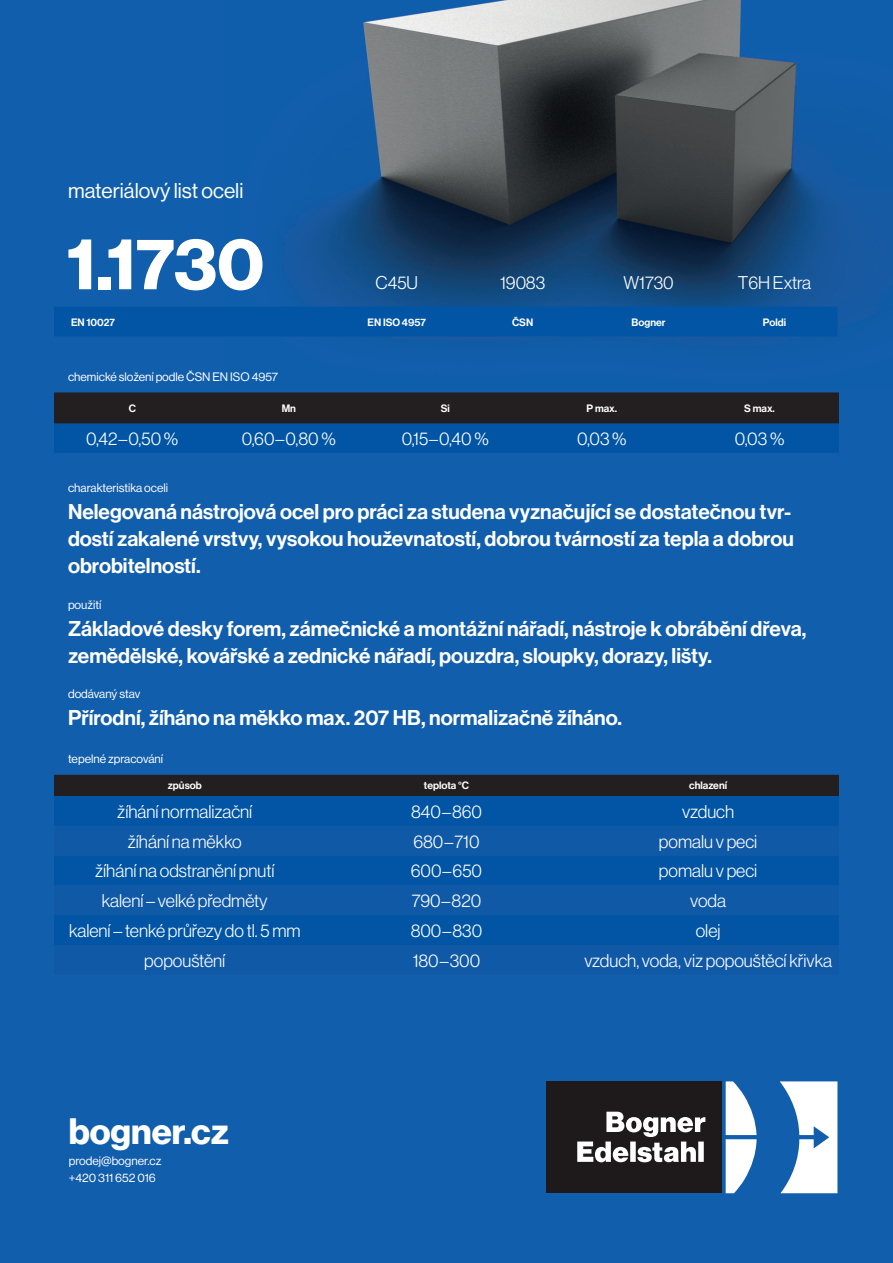
<style>
.page{position:relative;width:893px;height:1263px;background:#115eac}
.page>*{position:absolute;margin:0;border:0;box-sizing:border-box;transform-origin:0 0}
.číslo_produktu{font:72px "N Haas Grotesk DS Pro 75 Bd";color:#fff}
.t1{font:36px "N Haas Grotesk DS Pro 75 Bd";color:#fff}
.text{font:21px/27px "N Haas Grotesk DS Pro 65 Md";color:#fff;text-align:justify}
.nadpis{font:21px "N Haas Grotesk DS Pro 55 Rg";color:#fff}
.t2{font:18px "N Haas Grotesk DS Pro 45 Lt";color:#fff}
.malý_nadpis{font:12px/16.5px "N Haas Grotesk DS Pro 55 Rg";color:#fff}
.t3{font:10.5px "N Haas Grotesk DS Pro 65 Md";color:#fff}
</style>
<div class="page">
<svg style="left:726px;top:1081px;width:111px;height:112px"></svg>
<div style="left:546px;top:1081px;width:176px;height:112px;background:#1e1a1b"></div>
<svg style="left:577px;top:1112px;width:128px;height:50px"></svg>
<img style="left:225px;top:0;width:668px;height:388px">
<svg style="left:54px;top:392px;width:785px;height:61px;background:#123961"></svg>
<div style="left:54px;top:775px;width:785px;height:21px;background:#231f20"></div>
<div style="left:54px;top:796px;width:785px;height:30px;background:#0155a4"></div>
<svg style="left:54px;top:826px;width:785px;height:149px;background:#0a57a5"></svg>
<div style="left:54px;top:307px;width:783px;height:29px;background:#0155a4"></div>
<p class="nadpis" style="left:68px;top:179px;width:177px">materiálový list oceli</p>
<p class="číslo_produktu" style="left:67px;top:222px;width:199px">1.1730</p>
<p class="t2" style="left:375px;top:272px;width:44px">C45U</p>
<p class="t2" style="left:500px;top:272px;width:47px">19083</p>
<p class="t2" style="left:623px;top:272px;width:52px">W1730</p>
<p class="t2" style="left:738px;top:272px;width:75px">T6H Extra</p>
<p class="t3" style="left:71px;top:316px;width:46px">EN 10027</p>
<p class="t3" style="left:368px;top:316px;width:60px">EN ISO 4957</p>
<p class="t3" style="left:512px;top:316px;width:23px">ČSN</p>
<p class="t3" style="left:632px;top:316px;width:36px">Bogner</p>
<p class="t3" style="left:763px;top:316px;width:25px">Poldi</p>
<p class="malý_nadpis" style="left:68px;top:368px;width:212px">chemické složení podle ČSN EN ISO 4957</p>
<p class="t3" style="left:129px;top:402px;width:9px">C</p>
<p class="t3" style="left:282px;top:402px;width:16px">Mn</p>
<p class="t3" style="left:441px;top:402px;width:11px">Si</p>
<p class="t3" style="left:587px;top:402px;width:32px">P max.</p>
<p class="t3" style="left:744px;top:402px;width:32px">S max.</p>
<p class="t2" style="left:86px;top:429px;width:94px">0,42 – 0,50 %</p>
<p class="t2" style="left:242px;top:429px;width:95px">0,60 – 0,80 %</p>
<p class="t2" style="left:402px;top:429px;width:89px">0,15 – 0,40 %</p>
<p class="t2" style="left:577px;top:429px;width:51px">0,03 %</p>
<p class="t2" style="left:735px;top:429px;width:51px">0,03 %</p>
<p class="malý_nadpis" style="left:68px;top:480px;width:102px">charakteristika oceli</p>
<p class="text" style="left:68px;top:499px;width:727px">Nelegovaná nástrojová ocel pro práci za studena vyznačující se dostatečnou tvr&shy;dostí zakalené vrstvy, vysokou houževnatostí, dobrou tvárností za tepla a dobrou obrobitelností.</p>
<p class="malý_nadpis" style="left:68px;top:596px;width:35px">použití</p>
<p class="text" style="left:68px;top:615px;width:740px">Základové desky forem, zámečnické a montážní nářadí, nástroje k obrábění dřeva, zemědělské, kovářské a zednické nářadí, pouzdra, sloupky, dorazy, lišty.</p>
<p class="malý_nadpis" style="left:68px;top:686px;width:74px">dodávaný stav</p>
<p class="text" style="left:68px;top:705px;width:555px">Přírodní, žíháno na měkko max. 207 HB, normalizačně žíháno.</p>
<p class="malý_nadpis" style="left:68px;top:751px;width:97px">tepelné zpracování</p>
<p class="t3" style="left:168px;top:780px;width:35px">způsob</p>
<p class="t3" style="left:424px;top:780px;width:47px">teplota °C</p>
<p class="t3" style="left:689px;top:780px;width:39px">chlazení</p>
<p class="t2" style="left:117px;top:801px;width:137px">žíhání normalizační</p>
<p class="t2" style="left:411px;top:801px;width:72px">840 – 860</p>
<p class="t2" style="left:682px;top:801px;width:54px">vzduch</p>
<p class="t2" style="left:128px;top:831px;width:115px">žíhání na měkko</p>
<p class="t2" style="left:413px;top:831px;width:68px">680 – 710</p>
<p class="t2" style="left:659px;top:831px;width:100px">pomalu v peci</p>
<p class="t2" style="left:95px;top:861px;width:181px">žíhání na odstranění pnutí</p>
<p class="t2" style="left:411px;top:861px;width:73px">600 – 650</p>
<p class="t2" style="left:659px;top:861px;width:100px">pomalu v peci</p>
<p class="t2" style="left:102px;top:891px;width:167px">kalení – velké předměty</p>
<p class="t2" style="left:412px;top:891px;width:71px">790 – 820</p>
<p class="t2" style="left:690px;top:891px;width:38px">voda</p>
<p class="t2" style="left:69px;top:920px;width:233px">kalení – tenké průřezy do tl. 5 mm</p>
<p class="t2" style="left:411px;top:920px;width:73px">800 – 830</p>
<p class="t2" style="left:696px;top:920px;width:26px">olej</p>
<p class="t2" style="left:144px;top:950px;width:83px">popouštění</p>
<p class="t2" style="left:413px;top:950px;width:69px">180 – 300</p>
<p class="t2" style="left:584px;top:950px;width:249px">vzduch, voda, viz popouštěcí křivka</p>
<h2 class="t1" style="left:69px;top:1110px;width:162px">bogner.cz</h2>
<p class="malý_nadpis" style="left:69px;top:1153px;width:94px">prodej@bogner.cz +420 311 652 016</p>
</div>
